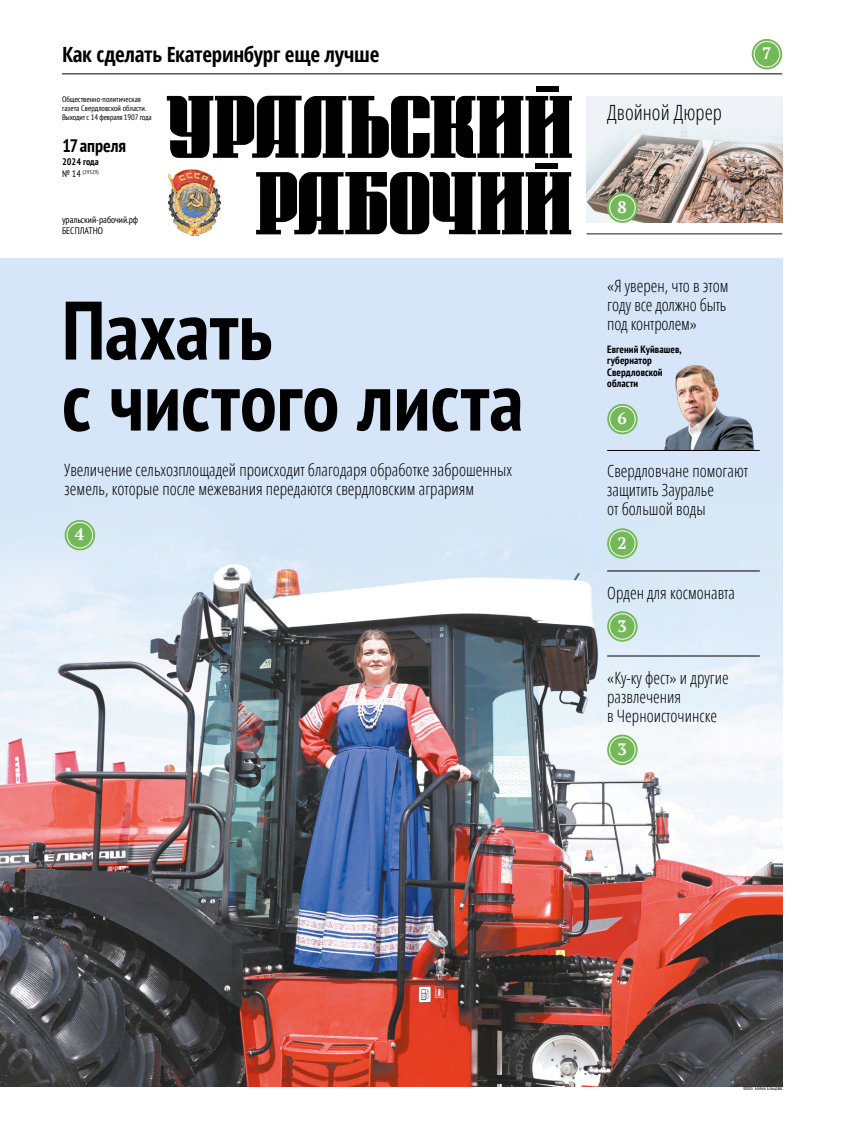
<style>
.page{position:relative;width:845px;height:1134px;background:#fff}
.page>*{position:absolute;margin:0;border:0;box-sizing:border-box;transform-origin:0 0}
.t1{font:700 condensed 82.7px/71px "PT Sans";color:#000}
.t2{font:700 condensed 21px "Open Sans";letter-spacing:-.015em;color:#000}
.t3{font:300 condensed 21px "Open Sans";color:#000}
.t4{font:700 condensed 18px "PT Sans";color:#000}
.t5{font:300 condensed 17px/19px "Open Sans";color:#000}
.t6{font:700 16.5px "PT Serif";color:#fff}
.t7{font:700 condensed 10.5px/11.5px "PT Sans";letter-spacing:.01em;color:#000}
.t8{font:condensed 9.5px/11.5px "PT Sans";color:#000}
.t9{font:700 condensed 9.5px "PT Sans";color:#000}
.t10{font:condensed 8px/9px "PT Sans";color:#000}
.t11{font:condensed 5.5px "PT Sans";color:#000}
.t12{font:condensed 5.2px "PT Sans";color:#000}
.s1{font-size:9.5px}
</style>
<div class="page">
<img style="left:0;top:258px;width:782px;height:829px">
<svg style="left:65px;top:520px;width:30px;height:30px"></svg>
<div style="left:67px;top:522px;width:26px;height:26px;border:1px solid #fff;border-radius:50%"></div>
<img style="left:586px;top:96px;width:196px;height:127px">
<svg style="left:607px;top:404px;width:31px;height:30px"></svg>
<div style="left:609px;top:406px;width:26px;height:26px;border:1px solid #fff;border-radius:50%"></div>
<svg style="left:607px;top:528px;width:30px;height:31px"></svg>
<div style="left:609px;top:530px;width:26px;height:27px;border:1px solid #fff;border-radius:50%"></div>
<img style="left:641px;top:348px;width:117px;height:102px">
<svg style="left:607px;top:611px;width:30px;height:31px"></svg>
<div style="left:609px;top:613px;width:26px;height:27px;border:1px solid #fff;border-radius:50%"></div>
<hr style="left:607px;top:570px;width:153px;height:1px;background:#000">
<svg style="left:607px;top:192px;width:31px;height:31px"></svg>
<div style="left:609px;top:194px;width:26px;height:27px;border:1px solid #fff;border-radius:50%"></div>
<hr style="left:62px;top:73px;width:720px;height:1px;background:#000">
<img style="left:189px;top:234px;width:11px;height:2px">
<svg style="left:751px;top:39px;width:31px;height:30px"></svg>
<div style="left:754px;top:41px;width:26px;height:26px;border:1px solid #fff;border-radius:50%"></div>
<svg style="left:167px;top:86px;width:405px;height:148px"></svg>
<hr style="left:586px;top:233px;width:196px;height:1px;background:#1b1b1a">
<hr style="left:607px;top:450px;width:153px;height:1px;background:#000">
<svg style="left:607px;top:734px;width:30px;height:31px"></svg>
<div style="left:609px;top:736px;width:26px;height:27px;border:1px solid #fff;border-radius:50%"></div>
<hr style="left:607px;top:655px;width:153px;height:1px;background:#000">
<p class="t2" style="left:62px;top:40px;width:319px">Как сделать Екатеринбург еще лучше</p>
<p class="t10" style="left:62px;top:94px;width:91px">Общественно-политическая газета Свердловской области.<br>Выходит с 14 февраля 1907 года</p>
<p class="t4" style="left:62px;top:134px;width:66px">17 апреля</p>
<p class="t9" style="left:62px;top:156px;width:38px">2024 года</p>
<p class="t11" style="left:62px;top:168px;width:38px"><span class="s1">№ 14</span> (29529)</p>
<p class="t8" style="left:62px;top:214px;width:78px">уральский-рабочий.рф<br>БЕСПЛАТНО</p>
<h1 class="t1" style="left:62px;top:293px;width:463px">Пахать<br>с чистого листа</h1>
<p class="t5" style="left:65px;top:460px;width:449px">Увеличение сельхозплощадей происходит благодаря обработке заброшенных земель, которые после межевания передаются свердловским аграриям</p>
<p class="t6" style="left:75px;top:524px;width:11px">4</p>
<p class="t3" style="left:607px;top:99px;width:116px">Двойной Дюрер</p>
<p class="t6" style="left:762px;top:43px;width:11px">7</p>
<p class="t6" style="left:617px;top:196px;width:11px">8</p>
<p class="t5" style="left:607px;top:275px;width:123px">«Я уверен, что в этом году все должно быть под контролем»</p>
<p class="t7" style="left:607px;top:343px;width:76px">Евгений Куйвашев, губернатор<br>Свердловской области</p>
<p class="t6" style="left:617px;top:408px;width:11px">6</p>
<p class="t5" style="left:607px;top:461px;width:142px">Свердловчане помогают защитить Зауралье<br>от большой воды</p>
<p class="t6" style="left:617px;top:532px;width:11px">2</p>
<p class="t5" style="left:607px;top:582px;width:129px">Орден для космонавта</p>
<p class="t6" style="left:617px;top:615px;width:11px">3</p>
<p class="t5" style="left:607px;top:667px;width:123px">«Ку-ку фест» и другие развлечения<br>в Черноисточинске</p>
<p class="t6" style="left:617px;top:738px;width:11px">3</p>
<p class="t12" style="left:743px;top:1085px;width:40px">Фото: Елена Ельцова</p>
</div>
